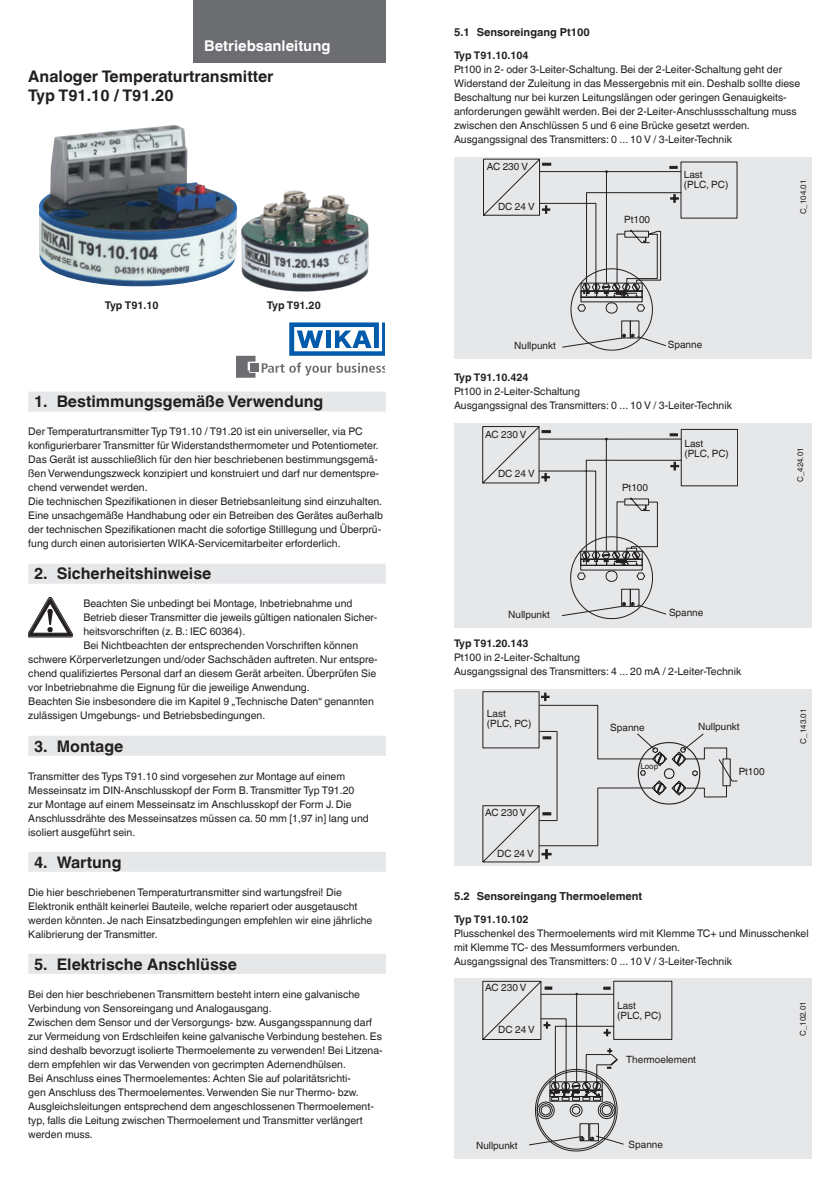
<style>
.page{position:relative;width:840px;height:1191px;background:#fff}
.page>*{position:absolute;margin:0;border:0;box-sizing:border-box;transform-origin:0 0}
.t1{font:700 16px/19px "Helvetica World";color:#231f20}
.t2{font:700 14.8px "Helvetica World";color:#fff}
.t3{font:700 11px "Helvetica World";color:#231f20}
.t4{font:700 10.6px "Helvetica World";color:#231f20}
.t5{font:10.4px/14px "Helvetica World";color:#231f20}
.t6{font:700 10.4px "Helvetica World";color:#231f20}
.t7{font:10px/10px "Helvetica World";color:#231f20}
.t8{font:8px "Helvetica World";color:#231f20}
</style>
<div class="page">
<div style="left:193px;top:0;width:193px;height:62px;background:#6c6d70"></div>
<svg style="left:261px;top:362px;width:123px;height:13px"></svg>
<div style="left:250px;top:364px;width:8px;height:8px;background:#6c6d70"></div>
<svg style="left:236px;top:356px;width:19px;height:22px"></svg>
<svg style="left:289px;top:322px;width:95px;height:34px"></svg>
<img style="left:39px;top:125px;width:198px;height:162px">
<img style="left:241px;top:190px;width:128px;height:102px">
<div style="left:28px;top:391px;width:358px;height:20px;background:#e6e7e9"></div>
<div style="left:28px;top:563px;width:358px;height:20px;background:#e6e7e9"></div>
<div style="left:28px;top:735px;width:358px;height:20px;background:#e6e7e9"></div>
<div style="left:28px;top:851px;width:358px;height:20px;background:#e6e7e9"></div>
<div style="left:28px;top:953px;width:358px;height:20px;background:#e6e7e9"></div>
<svg style="left:28px;top:597px;width:44px;height:40px"></svg>
<div style="left:454px;top:157px;width:357px;height:201px;background:#e6e7e9"></div>
<svg style="left:483px;top:159px;width:198px;height:192px"></svg>
<div style="left:454px;top:423px;width:357px;height:204px;background:#e6e7e9"></div>
<div style="left:680px;top:429px;width:57px;height:57px;border:1px solid #231f20"></div>
<svg style="left:482px;top:426px;width:200px;height:193px"></svg>
<div style="left:454px;top:689px;width:357px;height:176px;background:#e6e7e9"></div>
<svg style="left:482px;top:691px;width:255px;height:171px"></svg>
<div style="left:454px;top:978px;width:357px;height:181px;background:#e6e7e9"></div>
<svg style="left:482px;top:980px;width:190px;height:171px"></svg>
<h2 class="t2" style="left:204px;top:37px;width:128px">Betriebsanleitung</h2>
<h1 class="t1" style="left:28px;top:67px;width:247px">Analoger Temperaturtransmitter<br>Typ T91.10 / T91.20</h1>
<p class="t4" style="left:105px;top:299px;width:55px">Typ T91.10</p>
<p class="t4" style="left:267px;top:299px;width:55px">Typ T91.20</p>
<h1 class="t1" style="left:34px;top:392px;width:291px">1. Bestimmungsgemäße Verwendung</h1>
<p class="t5" style="left:28px;top:425px;width:356px">Der Temperaturtransmitter Typ T91.10 / T91.20 ist ein universeller, via PC konfigurierbarer Transmitter für Widerstandsthermometer und Potentiometer.<br>Das Gerät ist ausschließlich für den hier beschriebenen bestimmungsgemä&shy;ßen Verwendungszweck konzipiert und konstruiert und darf nur dementspre&shy;chend verwendet werden.<br>Die technischen Spezifikationen in dieser Betriebsanleitung sind einzuhalten.<br>Eine unsachgemäße Handhabung oder ein Betreiben des Gerätes außerhalb der technischen Spezifikationen macht die sofortige Stilllegung und Überprü&shy;fung durch einen autorisierten WIKA-Servicemitarbeiter erforderlich.</p>
<h1 class="t1" style="left:34px;top:564px;width:179px">2. Sicherheitshinweise</h1>
<p class="t5" style="left:83px;top:597px;width:270px">Beachten Sie unbedingt bei Montage, Inbetriebnahme und</p>
<p class="t5" style="left:83px;top:611px;width:295px">Betrieb dieser Transmitter die jeweils gültigen nationalen Sicher-</p>
<p class="t5" style="left:83px;top:625px;width:163px">heitsvorschriften (z. B.: IEC 60364).</p>
<p class="t5" style="left:83px;top:639px;width:276px">Bei Nichtbeachten der entsprechenden Vorschriften können</p>
<p class="t5" style="left:28px;top:653px;width:351px">schwere Körperverletzungen und/oder Sachschäden auftreten. Nur entspre-</p>
<p class="t5" style="left:28px;top:667px;width:349px">chend qualifiziertes Personal darf an diesem Gerät arbeiten. Überprüfen Sie</p>
<p class="t5" style="left:28px;top:681px;width:283px">vor Inbetriebnahme die Eignung für die jeweilige Anwendung.</p>
<p class="t5" style="left:28px;top:695px;width:347px">Beachten Sie insbesondere die im Kapitel 9 „Technische Daten“ genannten</p>
<p class="t5" style="left:28px;top:709px;width:238px">zulässigen Umgebungs- und Betriebsbedingungen.</p>
<h1 class="t1" style="left:34px;top:736px;width:91px">3. Montage</h1>
<p class="t5" style="left:28px;top:769px;width:342px">Transmitter des Typs T91.10 sind vorgesehen zur Montage auf einem Messeinsatz im DIN-Anschlusskopf der Form B. Transmitter Typ T91.20 zur Montage auf einem Messeinsatz im Anschlusskopf der Form J. Die Anschlussdrähte des Messeinsatzes müssen ca. 50 mm [1,97 in] lang und isoliert ausgeführt sein.</p>
<h1 class="t1" style="left:34px;top:852px;width:89px">4. Wartung</h1>
<p class="t5" style="left:28px;top:885px;width:345px">Die hier beschriebenen Temperaturtransmitter sind wartungsfrei! Die Elektronik enthält keinerlei Bauteile, welche repariert oder ausgetauscht werden könnten. Je nach Einsatzbedingungen empfehlen wir eine jährliche Kalibrierung der Transmitter.</p>
<h1 class="t1" style="left:34px;top:954px;width:204px">5. Elektrische Anschlüsse</h1>
<p class="t5" style="left:28px;top:987px;width:355px">Bei den hier beschriebenen Transmittern besteht intern eine galvanische Verbindung von Sensoreingang und Analogausgang.<br>Zwischen dem Sensor und der Versorgungs- bzw. Ausgangsspannung darf zur Vermeidung von Erdschleifen keine galvanische Verbindung bestehen. Es sind deshalb bevorzugt isolierte Thermoelemente zu verwenden! Bei Litzena&shy;dern empfehlen wir das Verwenden von gecrimpten Adernendhülsen.<br>Bei Anschluss eines Thermoelementes: Achten Sie auf polaritätsrichti-<br>gen Anschluss des Thermoelementes. Verwenden Sie nur Thermo- bzw.<br>Ausgleichsleitungen entsprechend dem angeschlossenen Thermoelement&shy;typ, falls die Leitung zwischen Thermoelement und Transmitter verlängert werden muss.</p>
<p class="t3" style="left:454px;top:26px;width:137px">5.1 Sensoreingang Pt100</p>
<p class="t6" style="left:454px;top:50px;width:76px">Typ T91.10.104</p>
<p class="t5" style="left:454px;top:63px;width:347px">Pt100 in 2- oder 3-Leiter-Schaltung. Bei der 2-Leiter-Schaltung geht der Widerstand der Zuleitung in das Messergebnis mit ein. Deshalb sollte diese Beschaltung nur bei kurzen Leitungslängen oder geringen Genauigkeits&shy;anforderungen gewählt werden. Bei der 2-Leiter-Anschlussschaltung muss zwischen den Anschlüssen 5 und 6 eine Brücke gesetzt werden.<br>Ausgangssignal des Transmitters: 0 ... 10 V / 3-Leiter-Technik</p>
<p class="t7" style="left:486px;top:162px;width:43px">AC 230 V</p>
<p class="t7" style="left:497px;top:201px;width:38px">DC 24 V</p>
<p class="t7" style="left:624px;top:214px;width:27px">Pt100</p>
<p class="t7" style="left:683px;top:170px;width:46px">Last (PLC, PC)</p>
<p class="t7" style="left:514px;top:341px;width:43px">Nullpunkt</p>
<p class="t7" style="left:667px;top:339px;width:36px">Spanne</p>
<p class="t6" style="left:454px;top:372px;width:76px">Typ T91.10.424</p>
<p class="t5" style="left:454px;top:385px;width:279px">Pt100 in 2-Leiter-Schaltung<br>Ausgangssignal des Transmitters: 0 ... 10 V / 3-Leiter-Technik</p>
<p class="t7" style="left:485px;top:429px;width:43px">AC 230 V</p>
<p class="t7" style="left:498px;top:468px;width:38px">DC 24 V</p>
<p class="t7" style="left:621px;top:482px;width:27px">Pt100</p>
<p class="t7" style="left:684px;top:438px;width:46px">Last (PLC, PC)</p>
<p class="t8" style="left:798px;top:214px;width:36px;rotate:-90deg">C_104.01</p>
<p class="t8" style="left:795px;top:482px;width:36px;rotate:-90deg">C_424.01</p>
<p class="t7" style="left:508px;top:609px;width:43px">Nullpunkt</p>
<p class="t7" style="left:668px;top:608px;width:36px">Spanne</p>
<p class="t6" style="left:454px;top:638px;width:76px">Typ T91.20.143</p>
<p class="t5" style="left:454px;top:651px;width:288px">Pt100 in 2-Leiter-Schaltung<br>Ausgangssignal des Transmitters: 4 ... 20 mA / 2-Leiter-Technik</p>
<p class="t7" style="left:486px;top:709px;width:46px">Last (PLC, PC)</p>
<p class="t7" style="left:485px;top:807px;width:43px">AC 230 V</p>
<p class="t7" style="left:497px;top:848px;width:38px">DC 24 V</p>
<p class="t7" style="left:610px;top:722px;width:36px">Spanne</p>
<p class="t7" style="left:697px;top:722px;width:43px">Nullpunkt</p>
<p class="t8" style="left:640px;top:761px;width:19px">Loop</p>
<p class="t7" style="left:738px;top:766px;width:27px">Pt100</p>
<p class="t8" style="left:798px;top:743px;width:36px;rotate:-90deg">C_143.01</p>
<p class="t3" style="left:454px;top:889px;width:190px">5.2 Sensoreingang Thermoelement</p>
<p class="t6" style="left:454px;top:913px;width:76px">Typ T91.10.102</p>
<p class="t5" style="left:454px;top:926px;width:356px">Plusschenkel des Thermoelements wird mit Klemme TC+ und Minusschenkel mit Klemme TC- des Messumformers verbunden.<br>Ausgangssignal des Transmitters: 0 ... 10 V / 3-Leiter-Technik</p>
<p class="t7" style="left:485px;top:983px;width:43px">AC 230 V</p>
<p class="t7" style="left:498px;top:1025px;width:38px">DC 24 V</p>
<p class="t7" style="left:617px;top:1000px;width:46px">Last (PLC, PC)</p>
<p class="t7" style="left:626px;top:1054px;width:71px">Thermoelement</p>
<p class="t7" style="left:475px;top:1140px;width:43px">Nullpunkt</p>
<p class="t7" style="left:628px;top:1139px;width:36px">Spanne</p>
<p class="t8" style="left:798px;top:1036px;width:36px;rotate:-90deg">C_102.01</p>
</div>
